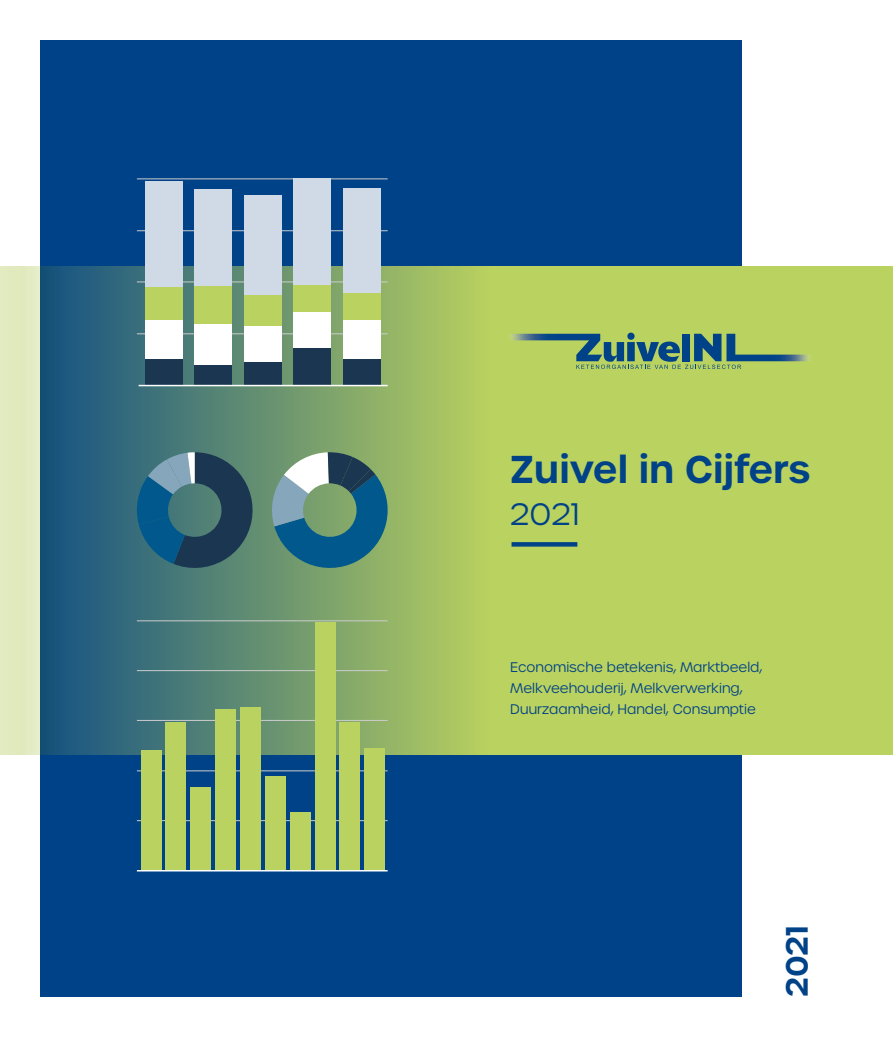
<style>
.page{position:relative;width:893px;height:1063px;background:#fff}
.page>*{position:absolute;margin:0;border:0;box-sizing:border-box;transform-origin:0 0}
.t1{font:600 37.5px "Urbane";color:#004288}
.t2{font:300 30px "Urbane";color:#004288}
.t3{font:600 30px "Urbane";color:#004288}
.t4{font:300 13.5px/21px "Urbane";color:#004288}
</style>
<div class="page">
<div style="left:40px;top:40px;width:702px;height:957px;background:#004288"></div>
<svg style="left:64px;top:266px;width:829px;height:489px;background:#97b766"></svg>
<hr style="left:137px;top:820px;width:251px;height:1px;background:#ccc">
<hr style="left:137px;top:770px;width:251px;height:1px;background:#ccc">
<hr style="left:137px;top:720px;width:251px;height:1px;background:#ccc">
<hr style="left:137px;top:670px;width:251px;height:1px;background:#ccc">
<hr style="left:137px;top:620px;width:251px;height:1px;background:#ccc">
<div style="left:141px;top:751px;width:20px;height:120px;background:#bad25f"></div>
<div style="left:166px;top:722px;width:20px;height:149px;background:#bad25f"></div>
<div style="left:191px;top:787px;width:20px;height:84px;background:#bad25f"></div>
<div style="left:216px;top:709px;width:20px;height:162px;background:#bad25f"></div>
<div style="left:240px;top:707px;width:21px;height:164px;background:#bad25f"></div>
<div style="left:265px;top:777px;width:20px;height:94px;background:#bad25f"></div>
<div style="left:290px;top:812px;width:20px;height:59px;background:#bad25f"></div>
<div style="left:315px;top:622px;width:20px;height:249px;background:#bad25f"></div>
<div style="left:340px;top:722px;width:20px;height:149px;background:#bad25f"></div>
<div style="left:365px;top:748px;width:20px;height:123px;background:#bad25f"></div>
<hr style="left:137px;top:870px;width:251px;height:1px;background:#fff">
<svg style="left:134px;top:452px;width:121px;height:118px;background:#366474"></svg>
<svg style="left:269px;top:452px;width:121px;height:118px;background:#578986"></svg>
<svg style="left:0;top:266px;width:64px;height:489px;background:#95b1a5"></svg>
<hr style="left:137px;top:333px;width:251px;height:1px;background:#ccc">
<hr style="left:137px;top:282px;width:251px;height:1px;background:#ccc">
<hr style="left:137px;top:230px;width:251px;height:1px;background:#ccc">
<hr style="left:137px;top:178px;width:251px;height:1px;background:#ccc">
<div style="left:145px;top:359px;width:37px;height:26px;background:#1b3651"></div>
<div style="left:145px;top:320px;width:37px;height:39px;background:#fff"></div>
<div style="left:145px;top:286px;width:37px;height:34px;background:#bad25f"></div>
<div style="left:145px;top:181px;width:37px;height:105px;background:#d0d9e6"></div>
<div style="left:194px;top:365px;width:38px;height:20px;background:#1b3651"></div>
<div style="left:194px;top:323px;width:38px;height:42px;background:#fff"></div>
<div style="left:194px;top:286px;width:38px;height:37px;background:#bad25f"></div>
<div style="left:194px;top:189px;width:38px;height:97px;background:#d0d9e6"></div>
<div style="left:244px;top:362px;width:37px;height:23px;background:#1b3651"></div>
<div style="left:244px;top:325px;width:37px;height:37px;background:#fff"></div>
<div style="left:244px;top:295px;width:37px;height:30px;background:#bad25f"></div>
<div style="left:244px;top:195px;width:37px;height:100px;background:#d0d9e6"></div>
<div style="left:293px;top:348px;width:38px;height:37px;background:#1b3651"></div>
<div style="left:293px;top:312px;width:38px;height:36px;background:#fff"></div>
<div style="left:293px;top:285px;width:38px;height:27px;background:#bad25f"></div>
<div style="left:293px;top:179px;width:38px;height:106px;background:#d0d9e6"></div>
<div style="left:343px;top:358px;width:37px;height:27px;background:#1b3651"></div>
<div style="left:343px;top:319px;width:37px;height:39px;background:#fff"></div>
<div style="left:343px;top:293px;width:37px;height:26px;background:#bad25f"></div>
<div style="left:343px;top:188px;width:37px;height:105px;background:#d0d9e6"></div>
<hr style="left:139px;top:385px;width:249px;height:1px;background:#fff">
<svg style="left:504px;top:333px;width:310px;height:36px"></svg>
<div style="left:682px;top:334px;width:7px;height:27px;background:#004288"></div>
<div style="left:512px;top:542px;width:65px;height:5px;background:#004288"></div>
<h1 class="t1" style="left:510px;top:444px;width:302px">Zuivel in Cijfers</h1>
<h2 class="t2" style="left:510px;top:495px;width:71px">2021</h2>
<p class="t4" style="left:510px;top:657px;width:254px">Economische betekenis, Marktbeeld,<br>Melkveehouderij, Melkverwerking,<br>Duurzaamheid, Handel, Consumptie</p>
<h2 class="t3" style="left:777px;top:997px;width:74px;rotate:-90deg">2021</h2>
</div>
